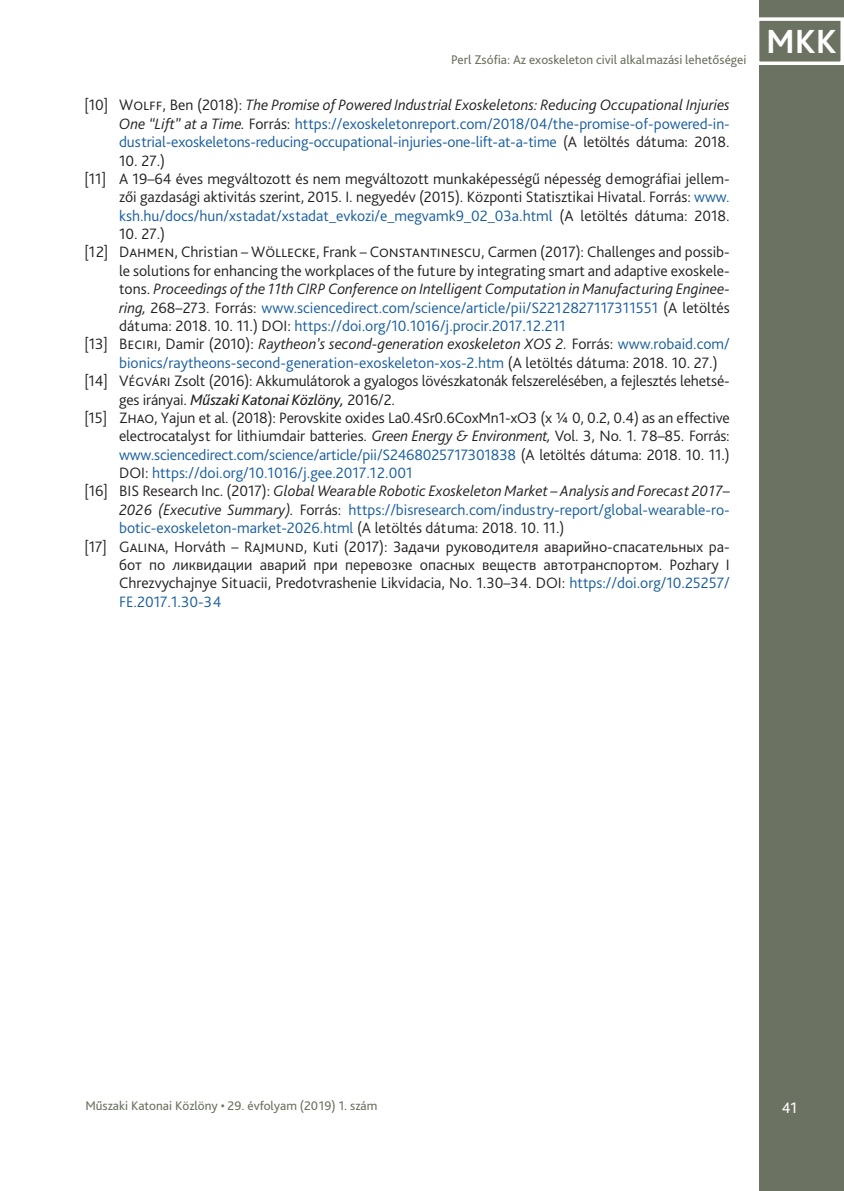
<style>
.page{position:relative;width:844px;height:1191px;background:#fff}
.page>*{position:absolute;margin:0;border:0;box-sizing:border-box;transform-origin:0 0}
.t1{font:700 35px "Bliss Pro";color:#fff}
.t2{font:300 15.75px/18.4px "Bliss Pro";color:#231f20;text-align:justify}
.t3{font:300 15.75px/18.4px "Bliss Pro";color:#175d9e;text-align:justify}
.t4{font:15.75px "Bliss Pro";color:#fff}
.t5{font:13.12px "Bliss Pro";color:#6c7261}
.s1{color:#231f20}
.s2{font-style:italic;color:#231f20}
.s3{color:#175d9e}
.s4{font-style:italic}
.s5{font-weight:400;font-style:italic}
</style>
<div class="page">
<div style="left:759px;top:0;width:84px;height:1191px;background:#6c7261"></div>
<div style="left:755px;top:17px;width:88px;height:48px;border:4px solid #fff"></div>
<p class="t5" style="left:451px;top:51px;width:297px">Perl Zsófia: Az exoskeleton civil alkalmazási lehetőségei</p>
<p class="t3" style="left:119px;top:96px;width:612px;text-indent:-35px"><span class="s1">[10] Wolff, Ben (2018):</span> <span class="s2">The Promise of Powered Industrial Exoskeletons: Reducing Occupational Injuries One “Lift” at a Time.</span> <span class="s1">Forrás:</span> https://exoskeletonreport.com/2018/04/the-promise-of-powered-in&shy;dustrial-exoskeletons-reducing-occupational-injuries-one-lift-at-a-time <span class="s1">(A letöltés dátuma: 2018.</span></p>
<p class="t2" style="left:119px;top:151px;width:47px">10. 27.)</p>
<p class="t2" style="left:119px;top:169px;width:612px;text-indent:-35px">[11] A 19–64 éves megváltozott és nem megváltozott munkaképességű népesség demográfiai jellem&shy;zői gazdasági aktivitás szerint, 2015. I. negyedév (2015). Központi Statisztikai Hivatal. Forrás: <span class="s3">www. ksh.hu/docs/hun/xstadat/xstadat_evkozi/e_megvamk9_02_03a.html</span> (A letöltés dátuma: 2018.</p>
<p class="t2" style="left:119px;top:224px;width:47px">10. 27.)</p>
<p class="t2" style="left:119px;top:243px;width:612px;text-indent:-35px">[12] Dahmen, Christian – Wöllecke, Frank – Constantinescu, Carmen (2017): Challenges and possib&shy;le solutions for enhancing the workplaces of the future by integrating smart and adaptive exoskele&shy;tons. <span class="s4">Proceedings of the 11th CIRP Conference on Intelligent Computation in Manufacturing Enginee&shy;ring,</span> 268–273. Forrás: <span class="s3">www.sciencedirect.com/science/article/pii/S2212827117311551</span> (A letöltés dátuma: 2018. 10. 11.) DOI: <span class="s3">https://doi.org/10.1016/j.procir.2017.12.211</span></p>
<p class="t3" style="left:119px;top:334px;width:612px;text-indent:-35px"><span class="s1">[13] Beciri, Damir (2010):</span> <span class="s2">Raytheon’s second-generation exoskeleton XOS 2.</span> <span class="s1">Forrás:</span> www.robaid.com/ bionics/raytheons-second-generation-exoskeleton-xos-2.htm <span class="s1">(A letöltés dátuma: 2018. 10. 27.)</span></p>
<p class="t2" style="left:119px;top:371px;width:612px;text-indent:-35px">[14] Végvári Zsolt (2016): Akkumulátorok a gyalogos lövészkatonák felszerelésében, a fejlesztés lehetsé&shy;ges irányai. <span class="s5">Műszaki Katonai Közlöny,</span> 2016/2.</p>
<p class="t2" style="left:119px;top:408px;width:612px;text-indent:-35px">[15] Zhao, Yajun et al. (2018): Perovskite oxides La0.4Sr0.6CoxMn1-xO3 (x ¼ 0, 0.2, 0.4) as an effective electrocatalyst for lithiumdair batteries. <span class="s4">Green Energy &amp; Environment,</span> Vol. 3, No. 1. 78–85. Forrás: <span class="s3">www.sciencedirect.com/science/article/pii/S2468025717301838</span> (A letöltés dátuma: 2018. 10. 11.)<br>DOI: <span class="s3">https://doi.org/10.1016/j.gee.2017.12.001</span></p>
<p class="t3" style="left:119px;top:481px;width:612px;text-indent:-35px"><span class="s1">[16] BIS Research Inc. (2017):</span> <span class="s2">Global Wearable Robotic Exoskeleton Market – Analysis and Forecast 2017– 2026 (Executive Summary).</span> <span class="s1">Forrás:</span> https://bisresearch.com/industry-report/global-wearable-ro&shy;botic-exoskeleton-market-2026.html <span class="s1">(A letöltés dátuma: 2018. 10. 11.)</span></p>
<p class="t2" style="left:119px;top:537px;width:612px;text-indent:-35px">[17] Galina, Horváth – Rajmund, Kuti (2017): Задачи руководителя аварийно-спасательных ра&shy;бот по ликвидации аварий при перевозке опасных веществ автотранспортом. Pozhary I Chrezvychajnye Situacii, Predotvrashenie Likvidacia, No. 1.30–34. DOI: <span class="s3">https://doi.org/10.25257/ FE.2017.1.30-34</span></p>
<h1 class="t1" style="left:765px;top:20px;width:72px">MKK</h1>
<p class="t5" style="left:85px;top:1098px;width:293px">Műszaki Katonai Közlöny • 29. évfolyam (2019) 1. szám</p>
<p class="t4" style="left:781px;top:1098px;width:17px">41</p>
</div>
